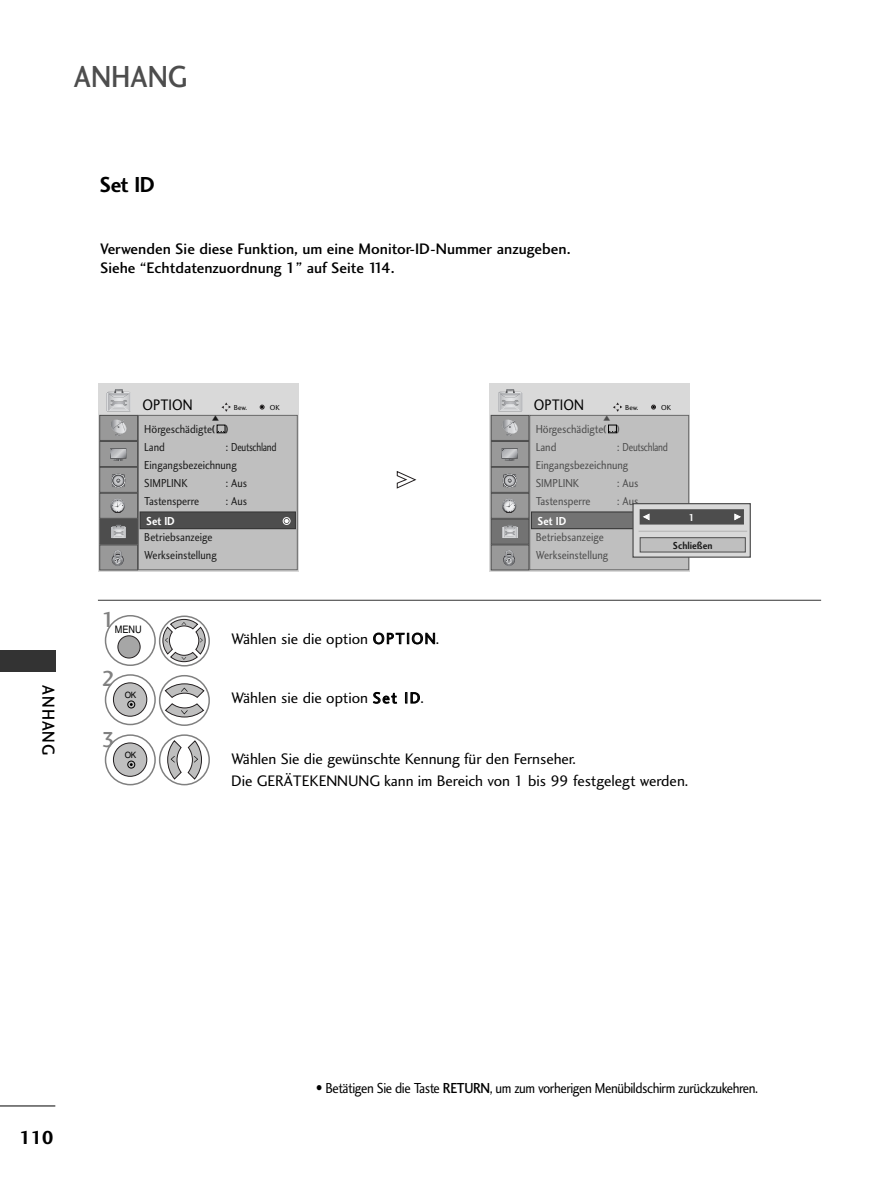
<style>
.page{position:relative;width:893px;height:1190px;background:#fff}
.page>*{position:absolute;margin:0;border:0;box-sizing:border-box;transform-origin:0 0}
.t1{font:31.5px "Charlotte Sans Medium Plain";color:#4d4d4d;scale:.9 1}
.t2{font:22.5px "Charlotte Sans Bold Plain";color:#000;scale:.95 1}
.t3{font:22.5px "Charlotte Sans Medium Plain";color:#808080}
.t4{font:19.5px "Charlotte Sans Bold Plain";color:#000}
.t5{font:18px "Charlotte Sans Medium Plain";letter-spacing:.06em;color:#000;scale:.9 1}
.t6{font:15.75px/22.5px "Charlotte Sans Book Plain";letter-spacing:-.005em;color:#000}
.t7{font:15.75px/19.5px "Charlotte Sans Medium Plain";color:#000}
.t8{font:15.75px "Charlotte Sans Book Plain";letter-spacing:-.005em;color:#000;scale:.9 1}
.t9{font:15px "Charlotte Sans Book Plain";letter-spacing:-.03em;color:#000;scale:.9 1}
.t10{font:12px/18px "Charlotte Sans Book Plain";color:#1a1a1a;scale:.9 1}
.t11{font:12px/18px "Charlotte Sans Book Plain";color:#4d4d4d;scale:.9 1}
.t12{font:12px "Charlotte Sans Bold Plain";color:#fff;scale:.9 1}
.t13{font:10.5px "Charlotte Sans Bold Plain";color:#1a1a1a;scale:.9 1}
.t14{font:10.5px "Charlotte Sans Bold Plain";color:#fff;scale:.9 1}
.t15{font:10.35px "Helvetica";color:#000;scale:.89 1}
.t16{font:8.7px "Helvetica";color:#000;scale:.94 1}
.t17{font:7.5px "Charlotte Sans Book Plain";color:#000}
.t18{font:6px "FZDING33";color:#fff}
.t19{font:6px "FZDING33";color:#1a1a1a;scale:1.25 1}
.t20{font:6px "FZDING33";color:#4d4d4d;scale:1.25 1}
.s1{font-family:"Frutiger";font-weight:700;font-size:9px}
.s2{font-size:15.75px}
.s3{font-family:"Charlotte Sans Medium Plain"}
</style>
<div class="page">
<hr style="left:0;top:1105px;width:55px;height:1px;background:#000">
<div style="left:0;top:651px;width:55px;height:21px;background:#333"></div>
<svg style="left:396px;top:471px;width:20px;height:17px"></svg>
<hr style="left:98px;top:600px;width:723px;height:1px;background:#333">
<div style="left:105px;top:615px;width:51px;height:51px;border:2px solid #808080;border-radius:50%"></div>
<svg style="left:160px;top:617px;width:48px;height:48px"></svg>
<div style="left:159px;top:615px;width:51px;height:51px;border:2px solid #808080;border-radius:50%"></div>
<div style="left:98px;top:383px;width:200px;height:188px;background:#d9d9d9"></div>
<div style="left:100px;top:415px;width:37px;height:25px;background:#999"></div>
<svg style="left:111px;top:419px;width:16px;height:17px"></svg>
<div style="left:99px;top:415px;width:39px;height:25px;border:1px solid #4d4d4d"></div>
<div style="left:100px;top:442px;width:37px;height:24px;background:#999"></div>
<svg style="left:110px;top:448px;width:16px;height:10px"></svg>
<svg style="left:111px;top:449px;width:14px;height:11px"></svg>
<div style="left:99px;top:441px;width:39px;height:26px;border:1px solid #4d4d4d"></div>
<div style="left:100px;top:467px;width:37px;height:25px;background:#999"></div>
<svg style="left:111px;top:473px;width:14px;height:14px"></svg>
<div style="left:99px;top:467px;width:39px;height:25px;border:1px solid #4d4d4d"></div>
<div style="left:100px;top:493px;width:37px;height:25px;background:#999"></div>
<svg style="left:111px;top:499px;width:14px;height:14px"></svg>
<div style="left:99px;top:493px;width:39px;height:25px;border:1px solid #4d4d4d"></div>
<div style="left:100px;top:519px;width:37px;height:25px;background:#4d4d4d"></div>
<svg style="left:111px;top:525px;width:15px;height:13px"></svg>
<div style="left:99px;top:519px;width:39px;height:25px;border:1px solid #4d4d4d"></div>
<div style="left:100px;top:545px;width:37px;height:25px;background:#999"></div>
<svg style="left:112px;top:550px;width:11px;height:16px"></svg>
<div style="left:99px;top:544px;width:39px;height:26px;border:1px solid #4d4d4d"></div>
<svg style="left:107px;top:389px;width:23px;height:22px"></svg>
<svg style="left:221px;top:402px;width:10px;height:10px"></svg>
<div style="left:138px;top:415px;width:159px;height:154px;background:#bfbfbf"></div>
<div style="left:217px;top:425px;width:8px;height:8px;border:1px solid #000"></div>
<div style="left:138px;top:415px;width:159px;height:155px;border:1px solid #666"></div>
<svg style="left:260px;top:405px;width:4px;height:4px"></svg>
<div style="left:140px;top:512px;width:155px;height:16px;background:#4d4d4d"></div>
<div style="left:140px;top:511px;width:156px;height:18px;border:1px solid #333"></div>
<svg style="left:285px;top:519px;width:3px;height:4px"></svg>
<div style="left:283px;top:517px;width:7px;height:8px;border:1px solid #fff;border-radius:50%"></div>
<div style="left:489px;top:383px;width:201px;height:188px;background:#d9d9d9"></div>
<div style="left:491px;top:415px;width:37px;height:25px;background:#999"></div>
<svg style="left:503px;top:419px;width:15px;height:17px"></svg>
<div style="left:491px;top:415px;width:38px;height:25px;border:1px solid #4d4d4d"></div>
<div style="left:491px;top:442px;width:37px;height:24px;background:#999"></div>
<svg style="left:501px;top:448px;width:16px;height:10px"></svg>
<svg style="left:503px;top:449px;width:13px;height:11px"></svg>
<div style="left:491px;top:441px;width:38px;height:26px;border:1px solid #4d4d4d"></div>
<div style="left:491px;top:467px;width:37px;height:25px;background:#999"></div>
<svg style="left:502px;top:473px;width:14px;height:14px"></svg>
<div style="left:491px;top:467px;width:38px;height:25px;border:1px solid #4d4d4d"></div>
<div style="left:491px;top:493px;width:37px;height:25px;background:#999"></div>
<svg style="left:502px;top:499px;width:14px;height:14px"></svg>
<div style="left:491px;top:493px;width:38px;height:25px;border:1px solid #4d4d4d"></div>
<div style="left:491px;top:519px;width:37px;height:25px;background:#737373"></div>
<svg style="left:502px;top:525px;width:16px;height:13px"></svg>
<div style="left:491px;top:519px;width:38px;height:25px;border:1px solid #4d4d4d"></div>
<div style="left:491px;top:545px;width:37px;height:25px;background:#999"></div>
<svg style="left:503px;top:550px;width:11px;height:16px"></svg>
<div style="left:491px;top:544px;width:38px;height:26px;border:1px solid #4d4d4d"></div>
<svg style="left:498px;top:389px;width:25px;height:22px"></svg>
<svg style="left:613px;top:402px;width:9px;height:10px"></svg>
<div style="left:530px;top:415px;width:158px;height:154px;background:#bfbfbf"></div>
<div style="left:608px;top:425px;width:8px;height:8px;border:1px solid #000"></div>
<div style="left:529px;top:415px;width:160px;height:155px;border:1px solid #666"></div>
<svg style="left:651px;top:405px;width:4px;height:4px"></svg>
<div style="left:532px;top:512px;width:154px;height:16px;background:#737373"></div>
<div style="left:531px;top:511px;width:156px;height:18px;border:1px solid #333"></div>
<div style="left:633px;top:504px;width:116px;height:52px;background:#d9d9d9"></div>
<div style="left:632px;top:503px;width:118px;height:55px;border:1px solid #4d4d4d"></div>
<div style="left:640px;top:510px;width:103px;height:14px;background:#4d4d4d"></div>
<div style="left:640px;top:509px;width:103px;height:15px;border:1px solid #4d4d4d"></div>
<div style="left:640px;top:538px;width:105px;height:14px;background:#bfbfbf"></div>
<div style="left:640px;top:537px;width:105px;height:15px;border:1px solid #4d4d4d"></div>
<hr style="left:638px;top:531px;width:109px;height:1px;background:#b3b3b3">
<div style="left:117px;top:635px;width:23px;height:23px;background:#a6a6a6;border:1px solid #231f20;border-radius:50%"></div>
<svg style="left:163px;top:619px;width:42px;height:43px"></svg>
<svg style="left:104px;top:674px;width:106px;height:112px"></svg>
<h1 class="t1" style="left:74px;top:64px;width:127px">ANHANG</h1>
<h2 class="t2" style="left:99px;top:176px;width:60px">Set ID</h2>
<p class="t7" style="left:100px;top:240px;width:472px">Verwenden Sie diese Funktion, um eine Monitor-ID-Nummer anzugeben.<br>Siehe “Echtdatenzuordnung 1” auf Seite 114.</p>
<p class="t5" style="left:55px;top:685px;width:79px;rotate:90deg">ANHANG</p>
<p class="t8" style="left:142px;top:399px;width:57px">OPTION</p>
<p class="t17" style="left:234px;top:404px;width:15px">Bew.</p>
<p class="t17" style="left:270px;top:404px;width:12px">OK</p>
<p class="t19" style="left:212px;top:416px;width:7px">D</p>
<p class="t10" style="left:144px;top:421px;width:95px">Hörgeschädigte<span class="s1">( )<br></span>Land</p>
<p class="t10" style="left:144px;top:439px;width:148px;text-indent:81px">: Deutschland<br>Eingangsbezeichnung<br>SIMPLINK</p>
<p class="t10" style="left:226px;top:475px;width:25px">: Aus</p>
<p class="t10" style="left:144px;top:493px;width:62px">Tastensperre</p>
<p class="t10" style="left:226px;top:493px;width:25px">: Aus</p>
<p class="t10" style="left:144px;top:511px;width:82px">Set ID<br>Betriebsanzeige<br>Werkseinstellung</p>
<p class="t12" style="left:146px;top:516px;width:33px">Set ID</p>
<h2 class="t3" style="left:102px;top:611px;width:15px">1</h2>
<p class="t15" style="left:115px;top:625px;width:32px">MENU</p>
<h2 class="t3" style="left:102px;top:670px;width:15px">2</h2>
<p class="t16" style="left:125px;top:692px;width:14px">OK</p>
<h2 class="t3" style="left:102px;top:730px;width:15px">3</h2>
<p class="t6" style="left:231px;top:629px;width:209px">Wählen sie die option OPTION.</p>
<p class="t6" style="left:231px;top:688px;width:194px">Wählen sie die option Set ID.</p>
<p class="t8" style="left:534px;top:399px;width:57px">OPTION</p>
<p class="t17" style="left:625px;top:404px;width:15px">Bew.</p>
<p class="t17" style="left:661px;top:404px;width:12px">OK</p>
<p class="t20" style="left:603px;top:416px;width:7px">D</p>
<p class="t11" style="left:535px;top:421px;width:95px">Hörgeschädigte<span class="s1">( )<br></span>Land</p>
<p class="t11" style="left:535px;top:439px;width:148px;text-indent:81px">: Deutschland<br>Eingangsbezeichnung<br>SIMPLINK</p>
<p class="t11" style="left:617px;top:475px;width:25px">: Aus</p>
<p class="t11" style="left:535px;top:493px;width:62px">Tastensperre</p>
<p class="t11" style="left:617px;top:493px;width:25px">: Aus</p>
<p class="t11" style="left:535px;top:511px;width:82px">Set ID<br>Betriebsanzeige<br>Werkseinstellung</p>
<p class="t12" style="left:537px;top:516px;width:33px">Set ID</p>
<p class="t18" style="left:643px;top:514px;width:7px">F</p>
<p class="t14" style="left:689px;top:513px;width:8px">1</p>
<p class="t18" style="left:734px;top:514px;width:7px">G</p>
<p class="t13" style="left:673px;top:541px;width:45px">Schließen</p>
<p class="t16" style="left:125px;top:752px;width:14px">OK</p>
<p class="t6" style="left:231px;top:748px;width:458px">Wählen Sie die gewünschte Kennung für den Fernseher.<br>Die GERÄTEKENNUNG kann im Bereich von 1 bis 99 festgelegt werden.</p>
<p class="t4" style="left:19px;top:1129px;width:36px">110</p>
<p class="t9" style="left:316px;top:1082px;width:492px"><span class="s2">•</span> Betätigen Sie die Taste <span class="s3">RETURN</span>, um zum vorherigen Menübildschirm zurückzukehren.</p>
</div>
